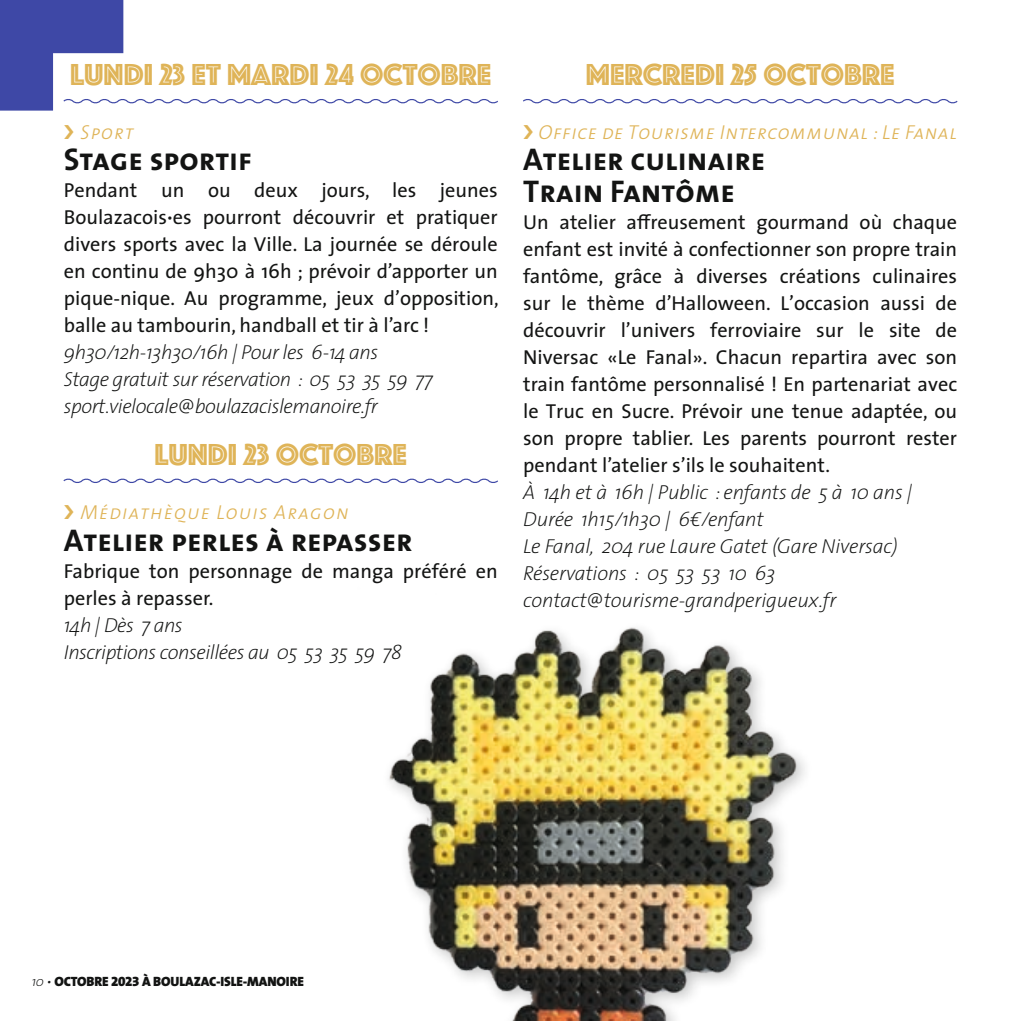
<style>
.page{position:relative;width:1021px;height:1021px;background:#fff}
.page>*{position:absolute;margin:0;border:0;box-sizing:border-box;transform-origin:0 0}
.t1{font:31.5px/31.5px "The Sans Bold Caps";color:#131413}
.t2{font:31.5px "Phosphate Inline";color:#dfb458}
.t3{font:20.25px/27px "The Sans";color:#131413;text-align:justify}
.t4{font:italic 200 20.25px/27px "The Sans";letter-spacing:-.025em;color:#131413}
.t5{font:20.25px "The Sans Light Italic Caps";letter-spacing:.02em;color:#dfb458}
.t6{font:20.25px "The Sans Light Italic Caps";letter-spacing:.05em;color:#dfb458}
.t7{font:900 13.5px "The Sans";letter-spacing:-.01em;color:#131413}
.s1{font-size:13.5px}
.s2{font-weight:200;font-style:italic}
.s3{font-family:"The Sans Black Expert";font-weight:400}
</style>
<div class="page">
<img style="left:388px;top:627px;width:417px;height:393px">
<svg style="left:523px;top:99px;width:435px;height:5px"></svg>
<svg style="left:0;top:0;width:498px;height:111px"></svg>
<svg style="left:63px;top:478px;width:435px;height:5px"></svg>
<h1 class="t2" style="left:70px;top:52px;width:422px">LUNDI 23 ET MARDI 24 OCTOBRE</h1>
<p class="t5" style="left:81px;top:121px;width:55px">Sport</p>
<h1 class="t1" style="left:64px;top:143px;width:190px">Stage sportif</h1>
<p class="t3" style="left:64px;top:176px;width:436px">Pendant un ou deux jours, les jeunes Boulazacois<span class="s1">•</span>es pourront découvrir et pratiquer divers sports avec la Ville. La journée se déroule en continu de 9h30 à 16h ; prévoir d’apporter un pique-nique. Au programme, jeux d’opposition, balle au tambourin, handball et tir à l’arc !</p>
<p class="t4" style="left:64px;top:338px;width:371px">9h30/12h-13h30/16h | Pour les 6-14 ans<br>Stage gratuit sur réservation : 05 53 35 59 77 sport.vielocale@boulazacislemanoire.fr</p>
<h1 class="t2" style="left:154px;top:432px;width:254px">LUNDI 23 OCTOBRE</h1>
<p class="t6" style="left:81px;top:501px;width:270px">Médiathèque Louis Aragon</p>
<h1 class="t1" style="left:64px;top:523px;width:350px">Atelier perles à repasser</h1>
<p class="t3" style="left:64px;top:557px;width:435px">Fabrique ton personnage de manga préféré en perles à repasser.</p>
<p class="t4" style="left:64px;top:610px;width:340px">14h | Dès 7 ans<br>Inscriptions conseillées au 05 53 35 59 78</p>
<h1 class="t2" style="left:585px;top:52px;width:310px">MERCREDI 25 OCTOBRE</h1>
<p class="t5" style="left:538px;top:121px;width:420px">Office de Tourisme Intercommunal : Le Fanal</p>
<h1 class="t1" style="left:523px;top:143px;width:243px">Atelier culinaire<br>Train Fantôme</h1>
<p class="t3" style="left:523px;top:208px;width:435px">Un atelier affreusement gourmand où chaque enfant est invité à confectionner son propre train fantôme, grâce à diverses créations culinaires sur le thème d’Halloween. L’occasion aussi de découvrir l’univers ferroviaire sur le site de Niversac «Le Fanal». Chacun repartira avec son train fantôme personnalisé ! En partenariat avec le Truc en Sucre. Prévoir une tenue adaptée, ou son propre tablier. Les parents pourront rester pendant l’atelier s’ils le souhaitent.</p>
<p class="t4" style="left:523px;top:478px;width:391px">À 14h et à 16h | Public : enfants de 5 à 10 ans | Durée 1h15/1h30 | 6€/enfant<br>Le Fanal, 204 rue Laure Gatet (Gare Niversac)<br>Réservations : 05 53 53 10 63 contact@tourisme-grandperigueux.fr</p>
<p class="t7" style="left:32px;top:970px;width:273px"><span class="s2">10 •</span> OCTOBRE <span class="s3">2023</span> À BOULAZAC-ISLE-MANOIRE</p>
</div>
